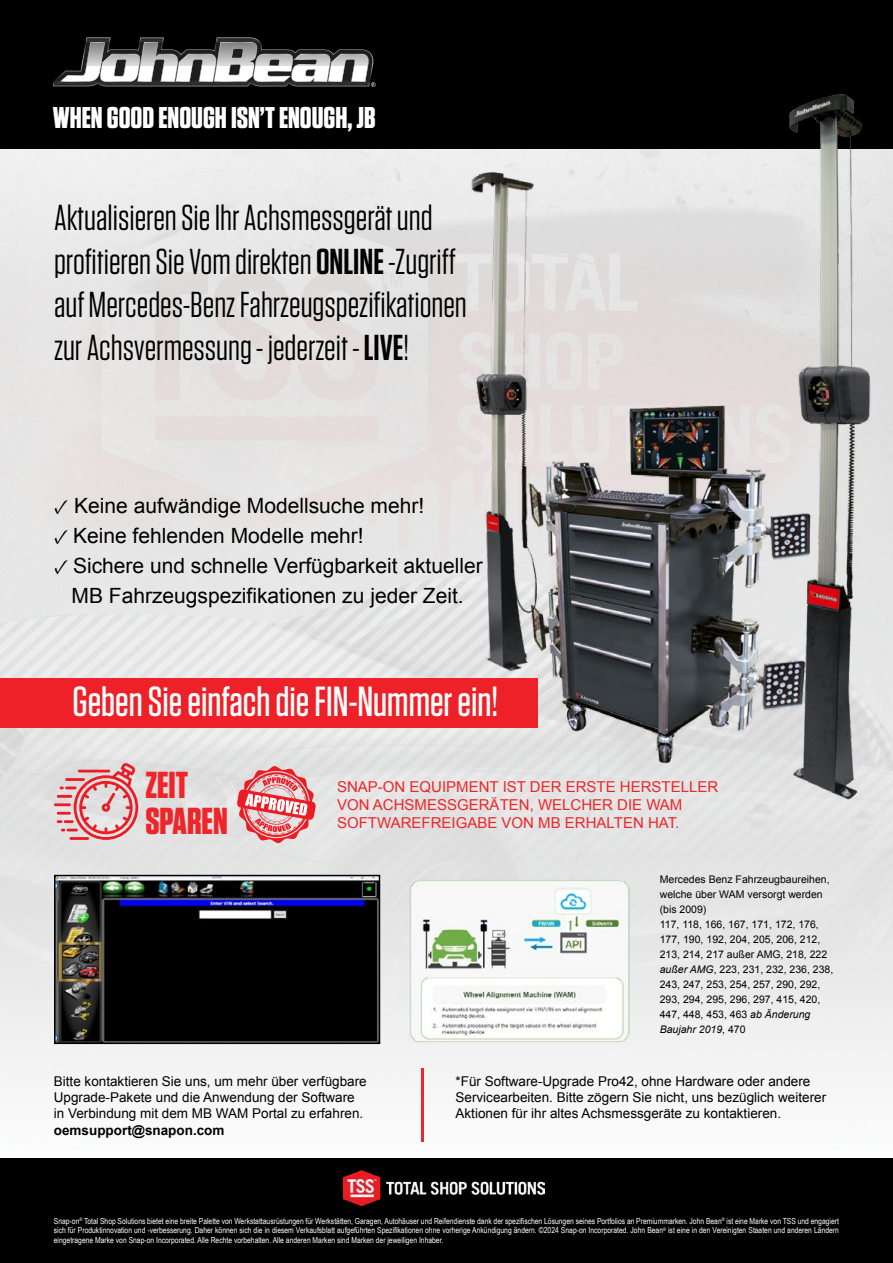
<style>
.page{position:relative;width:893px;height:1263px;background:#fff}
.page>*{position:absolute;margin:0;border:0;box-sizing:border-box;transform-origin:0 0}
.t1{font:500 42px "Tungsten";color:#fff}
.t2{font:700 37.5px/36px "Tungsten";color:#ee2529}
.t3{font:36px/43.2px "Tungsten";color:#000}
.t4{font:700 30px "Tungsten";color:#fff}
.t5{font:21px/30px "Arial";color:#000;text-align:center}
.t6{font:15px/18px "Arial";color:#ee2529}
.t7{font:13.5px/16.2px "Arial";color:#000}
.t8{font:700 13.5px "Arial";color:#000}
.t9{font:10.5px/15px "Arial";color:#000}
.t10{font:8.25px/9.8px "Arial Narrow";color:#fff;text-align:justify}
.s1{font-weight:600}
.s2{font-family:"Minion Pro"}
.s3{font-style:italic}
</style>
<div class="page">
<img style="left:0;top:148px;width:893px;height:994px">
<div style="left:0;top:0;width:893px;height:148px;background:#000"></div>
<div style="left:0;top:1158px;width:893px;height:105px;background:#000"></div>
<img style="left:467px;top:94px;width:409px;height:710px">
<img style="left:344px;top:1171px;width:201px;height:35px">
<svg style="left:53px;top:37px;width:323px;height:50px"></svg>
<img style="left:57px;top:878px;width:320px;height:163px">
<div style="left:54px;top:875px;width:326px;height:169px;border:2px solid #000"></div>
<img style="left:407px;top:875px;width:226px;height:169px">
<div style="left:0;top:678px;width:538px;height:49px;background:#ed2127"></div>
<hr style="left:54px;top:803px;width:17px;height:3px;background:#ed1c24">
<svg style="left:57px;top:762px;width:81px;height:78px;background:#e3a8aa"></svg>
<svg style="left:237px;top:766px;width:79px;height:77px;background:#e8989b"></svg>
<hr style="left:422px;top:1069px;width:2px;height:73px;background:#ee2529">
<h3 class="t4" style="left:53px;top:102px;width:324px">WHEN GOOD ENOUGH ISN’T ENOUGH, JB</h3>
<h3 class="t3" style="left:54px;top:197px;width:414px">Aktualisieren Sie Ihr Achsmessgerät und profitieren Sie Vom direkten <span class="s1">ONLINE</span> -Zugriff auf Mercedes-Benz Fahrzeugspezifikationen zur Achsvermessung - jederzeit - <span class="s1">LIVE</span>!</h3>
<h3 class="t5" style="left:54px;top:491px;width:372px"><span class="s2">✓</span> Keine aufwändige Modellsuche mehr!</h3>
<h3 class="t5" style="left:54px;top:521px;width:311px"><span class="s2">✓</span> Keine fehlenden Modelle mehr!</h3>
<h3 class="t5" style="left:54px;top:551px;width:430px"><span class="s2">✓</span> Sichere und schnelle Verfügbarkeit aktueller<br>MB Fahrzeugspezifikationen zu jeder Zeit.</h3>
<h1 class="t1" style="left:73px;top:680px;width:427px">Geben Sie einfach die FIN-Nummer ein!</h1>
<h2 class="t2" style="left:145px;top:768px;width:84px">ZEIT<br>SPAREN</h2>
<h3 class="t6" style="left:337px;top:778px;width:383px">SNAP-ON EQUIPMENT IST DER ERSTE HERSTELLER<br>VON ACHSMESSGERÄTEN, WELCHER DIE WAM<br>SOFTWAREFREIGABE VON MB ERHALTEN HAT.</h3>
<h3 class="t7" style="left:54px;top:1073px;width:314px">Bitte kontaktieren Sie uns, um mehr über verfügbare<br>Upgrade-Pakete und die Anwendung der Software in Verbindung mit dem MB WAM Portal zu erfahren.</h3>
<h3 class="t8" style="left:54px;top:1121px;width:172px">oemsupport@snapon.com</h3>
<p class="t9" style="left:660px;top:872px;width:175px">Mercedes Benz Fahrzeugbaureihen, welche über WAM versorgt werden (bis 2009)<br>117, 118, 166, 167, 171, 172, 176,<br>177, 190, 192, 204, 205, 206, 212,<br>213, 214, 217 außer AMG, 218, 222 <span class="s3">außer AMG</span>, 223, 231, 232, 236, 238,<br>243, 247, 253, 254, 257, 290, 292,<br>293, 294, 295, 296, 297, 415, 420,<br>447, 448, 453, 463 <span class="s3">ab Änderung<br>Baujahr 2019</span>, 470</p>
<h3 class="t7" style="left:455px;top:1073px;width:372px">*Für Software-Upgrade Pro42, ohne Hardware oder andere<br>Servicearbeiten. Bitte zögern Sie nicht, uns bezüglich weiterer<br>Aktionen für ihr altes Achsmessgeräte zu kontaktieren.</h3>
<p class="t10" style="left:54px;top:1215px;width:787px">Snap-on<sup>®</sup> Total Shop Solutions bietet eine breite Palette von Werkstattausrüstungen für Werkstätten, Garagen, Autohäuser und Reifendienste dank der spezifischen Lösungen seines Portfolios an Premiummarken. John Bean<sup>®</sup> ist eine Marke von TSS und engagiert sich für Produktinnovation und -verbesserung. Daher können sich die in diesem Verkaufsblatt aufgeführten Spezifikationen ohne vorherige Ankündigung ändern. ©2024 Snap-on Incorporated. John Bean<sup>®</sup> ist eine in den Vereinigten Staaten und anderen Ländern eingetragene Marke von Snap-on Incorporated. Alle Rechte vorbehalten. Alle anderen Marken sind Marken der jeweiligen Inhaber.</p>
</div>
